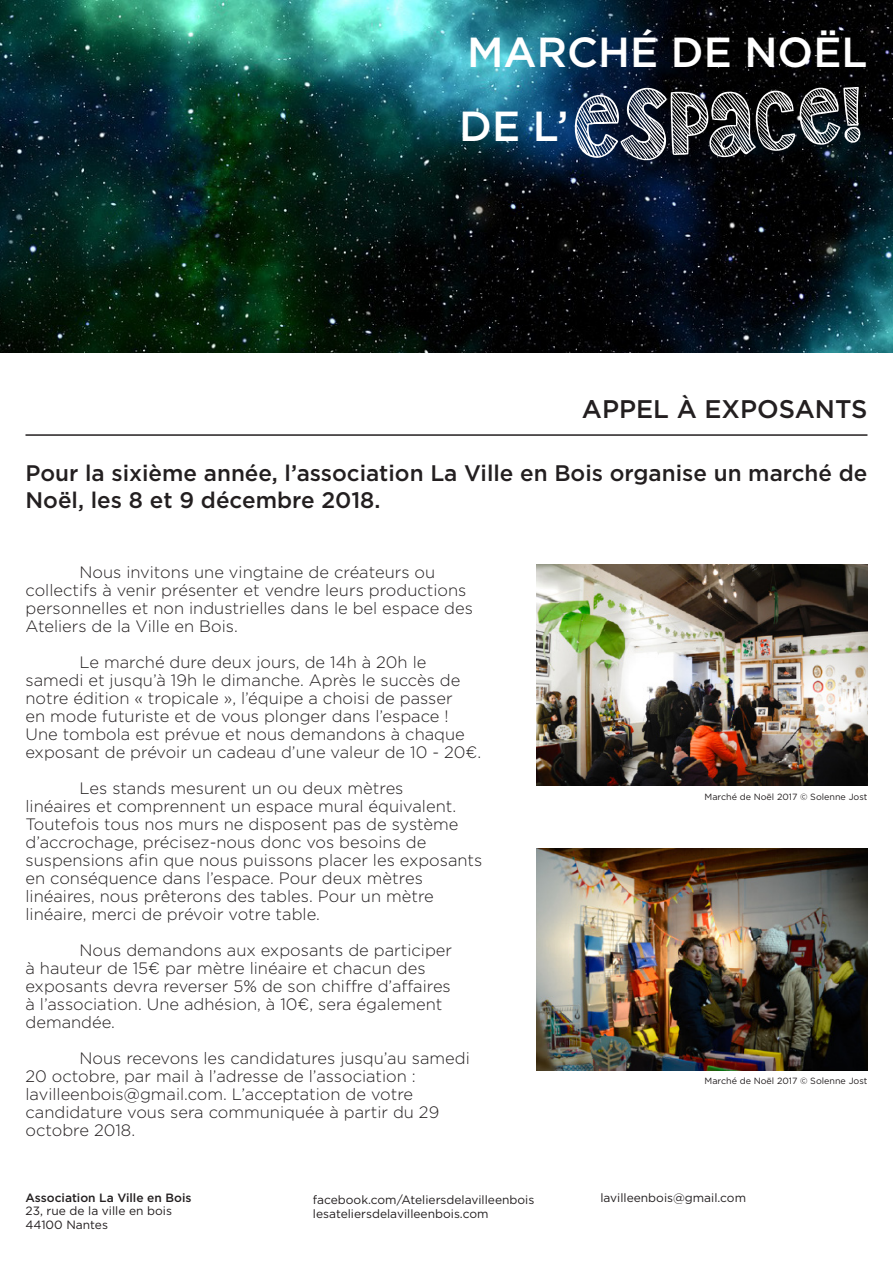
<style>
.page{position:relative;width:893px;height:1263px;background:#fff}
.page>*{position:absolute;margin:0;border:0;box-sizing:border-box;transform-origin:0 0}
.t1{font:500 42px "Gotham";color:#fff}
.t2{font:500 25.5px "Gotham";color:#231f20}
.t3{font:500 22.5px/27px "Gotham";color:#231f20}
.t4{font:300 16.5px/18px "Gotham";color:#231f20}
.t5{font:12px "Gotham";color:#231f20}
.t6{font:500 12px "Gotham";color:#231f20}
.t7{font:9px "Gotham";color:#231f20}
</style>
<div class="page">
<img style="left:0;top:0;width:893px;height:352px">
<hr style="left:25px;top:434px;width:842px;height:2px;background:#231f20">
<img style="left:536px;top:564px;width:331px;height:222px">
<img style="left:536px;top:849px;width:331px;height:221px">
<svg style="left:569px;top:86px;width:293px;height:79px;background:#454b54"></svg>
<p class="t1" style="left:467px;top:25px;width:402px">MARCHÉ DE NOËL</p>
<p class="t1" style="left:459px;top:99px;width:111px">DE L’</p>
<p class="t2" style="left:582px;top:392px;width:287px">APPEL À EXPOSANTS</p>
<p class="t3" style="left:26px;top:459px;width:843px">Pour la sixième année, l’association La Ville en Bois organise un marché de<br>Noël, les 8 et 9 décembre 2018.</p>
<p class="t4" style="left:26px;top:562px;width:449px;text-indent:54px">Nous invitons une vingtaine de créateurs ou collectifs à venir présenter et vendre leurs productions personnelles et non industrielles dans le bel espace des Ateliers de la Ville en Bois.</p>
<p class="t4" style="left:26px;top:652px;width:457px;text-indent:54px">Le marché dure deux jours, de 14h à 20h le samedi et jusqu’à 19h le dimanche. Après le succès de notre édition « tropicale », l’équipe a choisi de passer<br>en mode futuriste et de vous plonger dans l’espace !<br>Une tombola est prévue et nous demandons à chaque exposant de prévoir un cadeau d’une valeur de 10 - 20€.</p>
<p class="t4" style="left:26px;top:778px;width:458px;text-indent:54px">Les stands mesurent un ou deux mètres<br>linéaires et comprennent un espace mural équivalent.<br>Toutefois tous nos murs ne disposent pas de système d’accrochage, précisez-nous donc vos besoins de suspensions afin que nous puissons placer les exposants en conséquence dans l’espace. Pour deux mètres linéaires, nous prêterons des tables. Pour un mètre linéaire, merci de prévoir votre table.</p>
<p class="t4" style="left:26px;top:940px;width:428px;text-indent:54px">Nous demandons aux exposants de participer à hauteur de 15€ par mètre linéaire et chacun des exposants devra reverser 5% de son chiffre d’affaires à l’association. Une adhésion, à 10€, sera également demandée.</p>
<p class="t4" style="left:26px;top:1048px;width:446px;text-indent:54px">Nous recevons les candidatures jusqu’au samedi 20 octobre, par mail à l’adresse de l’association : lavilleenbois@gmail.com. L’acceptation de votre candidature vous sera communiquée à partir du 29 octobre 2018.</p>
<p class="t6" style="left:26px;top:1190px;width:168px">Association La Ville en Bois</p>
<p class="t5" style="left:26px;top:1203px;width:148px">23, rue de la ville en bois</p>
<p class="t5" style="left:26px;top:1217px;width:84px">44100 Nantes</p>
<p class="t5" style="left:313px;top:1192px;width:223px">facebook.com/Ateliersdelavilleenbois</p>
<p class="t5" style="left:313px;top:1206px;width:177px">lesateliersdelavilleenbois.com</p>
<p class="t7" style="left:704px;top:791px;width:164px">Marché de Noël 2017 © Solenne Jost</p>
<p class="t7" style="left:704px;top:1075px;width:164px">Marché de Noël 2017 © Solenne Jost</p>
<p class="t5" style="left:600px;top:1190px;width:147px">lavilleenbois@gmail.com</p>
</div>
